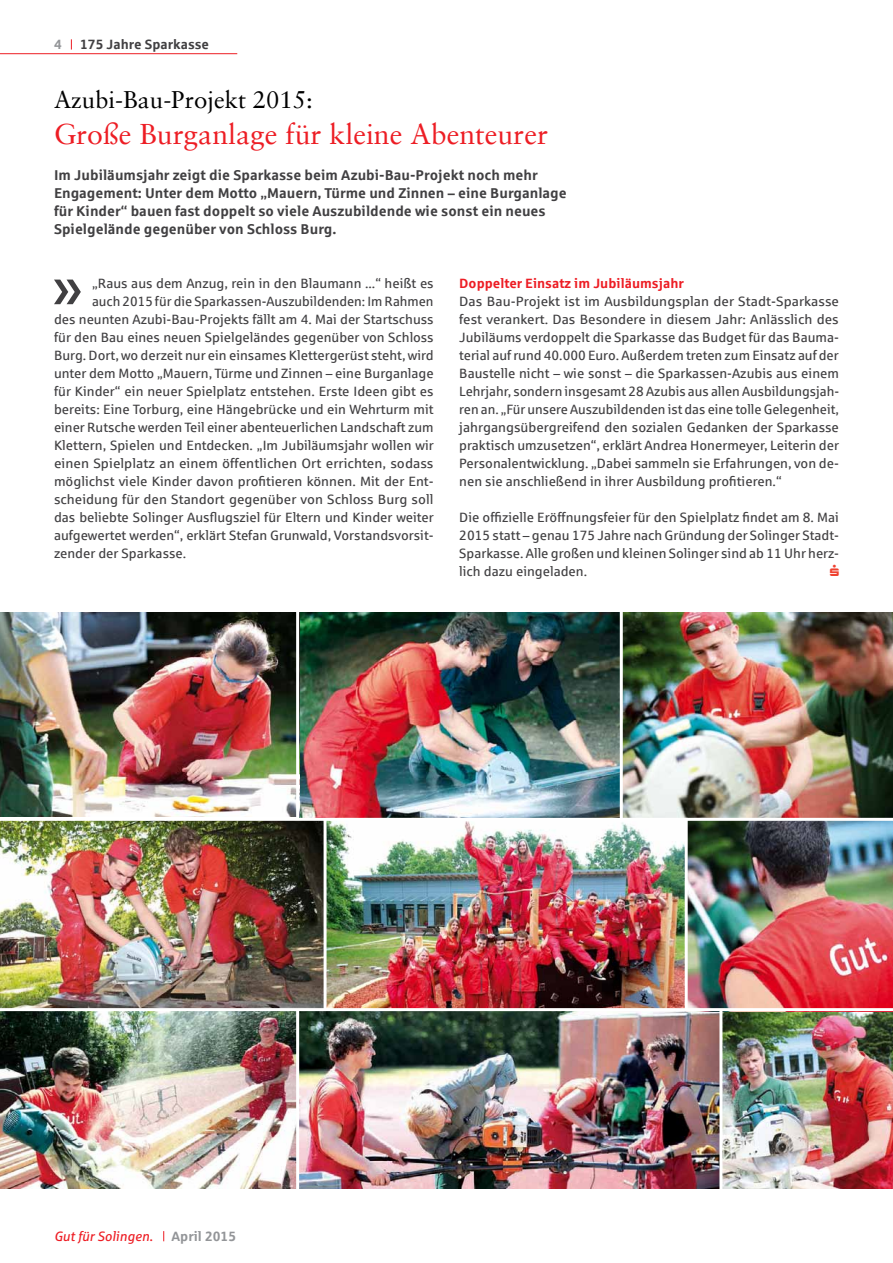
<style>
.page{position:relative;width:893px;height:1263px;background:#fff}
.page>*{position:absolute;margin:0;border:0;box-sizing:border-box;transform-origin:0 0}
.t1{font:61.35px "Sparkasse Rg";color:#414042}
.t2{font:28.5px "Sabon LT";color:#ed1d24}
.t3{font:24px "Sabon LT";color:#000}
.t4{font:700 14.25px/18px "Sparkasse Rg";color:#414042}
.t5{font:13.5px/18px "Sparkasse Rg";color:#414042;text-align:justify}
.t6{font:700 13.5px "Sparkasse Rg";color:#ed1d24}
.t7{font:700 13.5px "Sparkasse Rg";color:#414042}
.t8{font:italic 13.5px "Sparkasse Rg";color:#ed1d24}
.t9{font:700 13.5px "Sparkasse Rg";color:#939598}
</style>
<div class="page">
<hr style="left:0;top:53px;width:237px;height:1px;background:#ed1d24">
<img style="left:299px;top:1011px;width:420px;height:177px">
<img style="left:299px;top:612px;width:594px;height:206px">
<img style="left:722px;top:1011px;width:171px;height:177px">
<img style="left:0;top:1011px;width:296px;height:177px">
<img style="left:327px;top:821px;width:358px;height:187px">
<img style="left:688px;top:821px;width:205px;height:187px">
<img style="left:0;top:612px;width:296px;height:205px">
<hr style="left:620px;top:605px;width:3px;height:213px;background:#fff">
<img style="left:0;top:821px;width:324px;height:187px">
<p class="t9" style="left:54px;top:36px;width:9px">4</p>
<p class="t7" style="left:80px;top:36px;width:130px">175 Jahre Sparkasse</p>
<h3 class="t3" style="left:54px;top:85px;width:260px">Azubi-Bau-Projekt 2015:</h3>
<h2 class="t2" style="left:54px;top:117px;width:496px">Große Burganlage für kleine Abenteurer</h2>
<p class="t4" style="left:54px;top:165px;width:514px">Im Jubiläumsjahr zeigt die Sparkasse beim Azubi-Bau-Projekt noch mehr Engagement: Unter dem Motto „Mauern, Türme und Zinnen – eine Burganlage für Kinder“ bauen fast doppelt so viele Auszubildende wie sonst ein neues Spielgelände gegenüber von Schloss Burg.</p>
<h1 class="t1" style="left:52px;top:248px;width:33px">»</h1>
<p class="t5" style="left:92px;top:274px;width:343px">„Raus aus dem Anzug, rein in den Blaumann ...“ heißt es</p>
<p class="t5" style="left:92px;top:292px;width:343px">auch 2015 für die Sparkassen-Auszubildenden: Im Rahmen</p>
<p class="t5" style="left:54px;top:310px;width:381px">des neunten Azubi-Bau-Projekts fällt am 4. Mai der Startschuss</p>
<p class="t5" style="left:54px;top:328px;width:381px">für den Bau eines neuen Spielgeländes gegenüber von Schloss</p>
<p class="t5" style="left:54px;top:346px;width:381px">Burg. Dort, wo derzeit nur ein einsames Klettergerüst steht, wird</p>
<p class="t5" style="left:54px;top:364px;width:381px">unter dem Motto „Mauern, Türme und Zinnen – eine Burganlage</p>
<p class="t5" style="left:54px;top:382px;width:381px">für Kinder“ ein neuer Spielplatz entstehen. Erste Ideen gibt es</p>
<p class="t5" style="left:54px;top:400px;width:381px">bereits: Eine Torburg, eine Hängebrücke und ein Wehrturm mit</p>
<p class="t5" style="left:54px;top:418px;width:381px">einer Rutsche werden Teil einer abenteuerlichen Landschaft zum</p>
<p class="t5" style="left:54px;top:436px;width:381px">Klettern, Spielen und Entdecken. „Im Jubiläumsjahr wollen wir</p>
<p class="t5" style="left:54px;top:454px;width:381px">einen Spielplatz an einem öffentlichen Ort errichten, sodass</p>
<p class="t5" style="left:54px;top:472px;width:381px">möglichst viele Kinder davon profitieren können. Mit der Ent-</p>
<p class="t5" style="left:54px;top:490px;width:381px">scheidung für den Standort gegenüber von Schloss Burg soll</p>
<p class="t5" style="left:54px;top:508px;width:381px">das beliebte Solinger Ausflugsziel für Eltern und Kinder weiter</p>
<p class="t5" style="left:54px;top:526px;width:381px">aufgewertet werden“, erklärt Stefan Grunwald, Vorstandsvorsit-</p>
<p class="t5" style="left:54px;top:544px;width:134px">zender der Sparkasse.</p>
<p class="t6" style="left:459px;top:275px;width:226px">Doppelter Einsatz im Jubiläumsjahr</p>
<p class="t5" style="left:459px;top:292px;width:381px">Das Bau-Projekt ist im Ausbildungsplan der Stadt-Sparkasse fest verankert. Das Besondere in diesem Jahr: Anlässlich des Jubiläums verdoppelt die Sparkasse das Budget für das Bauma&shy;terial auf rund 40.000 Euro. Außerdem treten zum Einsatz auf der Baustelle nicht – wie sonst – die Sparkassen-Azubis aus einem Lehrjahr, sondern insgesamt 28 Azubis aus allen Ausbildungsjah&shy;ren an. „Für unsere Auszubildenden ist das eine tolle Gelegenheit, jahrgangsübergreifend den sozialen Gedanken der Sparkasse praktisch umzusetzen“, erklärt Andrea Honermeyer, Leiterin der Personalentwicklung. „Dabei sammeln sie Erfahrungen, von de&shy;nen sie anschließend in ihrer Ausbildung profitieren.“</p>
<p class="t5" style="left:459px;top:508px;width:381px">Die offizielle Eröffnungsfeier für den Spielplatz findet am 8. Mai 2015 statt – genau 175 Jahre nach Gründung der Solinger Stadt-Sparkasse. Alle großen und kleinen Solinger sind ab 11 Uhr herz&shy;lich dazu eingeladen.</p>
<p class="t8" style="left:54px;top:1228px;width:100px">Gut für Solingen.</p>
<p class="t9" style="left:172px;top:1228px;width:66px">April 2015</p>
</div>
